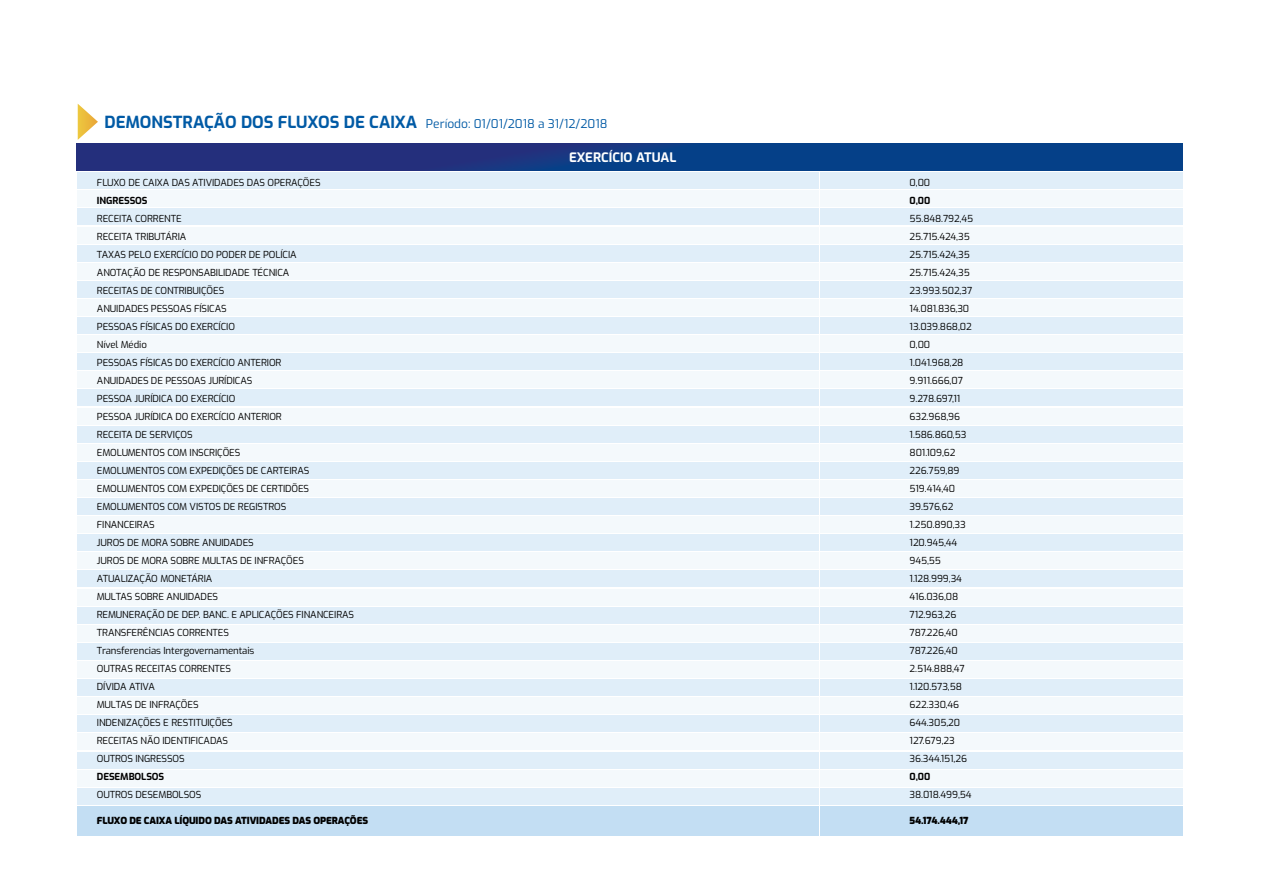
<style>
.page{position:relative;width:1263px;height:893px;background:#fff}
.page>*{position:absolute;margin:0;border:0;box-sizing:border-box;transform-origin:0 0}
.t1{font:700 13.05px "Exo";color:#fff}
.t2{font:12px "Exo";color:#005aa5}
.t3{font:9.6px/18px "Exo";letter-spacing:-.01em;color:#000}
.t4{font:900 9.6px "Exo";letter-spacing:-.01em;color:#000}
.t5{font:700 9.6px "Exo";letter-spacing:-.01em;color:#000}
.s1{font-weight:700;font-size:16.65px}
</style>
<div class="page">
<svg style="left:78px;top:104px;width:20px;height:36px"></svg>
<div style="left:77px;top:172px;width:742px;height:17px;background:#e0eef9"></div>
<div style="left:820px;top:172px;width:363px;height:17px;background:#e0eef9"></div>
<div style="left:77px;top:462px;width:742px;height:17px;background:#e0eef9"></div>
<div style="left:820px;top:462px;width:363px;height:17px;background:#e0eef9"></div>
<div style="left:77px;top:317px;width:742px;height:17px;background:#e0eef9"></div>
<div style="left:820px;top:317px;width:363px;height:17px;background:#e0eef9"></div>
<div style="left:77px;top:607px;width:742px;height:16px;background:#e0eef9"></div>
<div style="left:820px;top:607px;width:363px;height:16px;background:#e0eef9"></div>
<div style="left:77px;top:245px;width:742px;height:16px;background:#e0eef9"></div>
<div style="left:820px;top:245px;width:363px;height:16px;background:#e0eef9"></div>
<div style="left:77px;top:534px;width:742px;height:17px;background:#e0eef9"></div>
<div style="left:820px;top:534px;width:363px;height:17px;background:#e0eef9"></div>
<div style="left:77px;top:390px;width:742px;height:16px;background:#e0eef9"></div>
<div style="left:820px;top:390px;width:363px;height:16px;background:#e0eef9"></div>
<div style="left:77px;top:679px;width:742px;height:17px;background:#e0eef9"></div>
<div style="left:820px;top:679px;width:363px;height:17px;background:#e0eef9"></div>
<div style="left:77px;top:752px;width:742px;height:17px;background:#e0eef9"></div>
<div style="left:820px;top:752px;width:363px;height:17px;background:#e0eef9"></div>
<div style="left:77px;top:209px;width:742px;height:16px;background:#e0eef9"></div>
<div style="left:820px;top:209px;width:363px;height:16px;background:#e0eef9"></div>
<div style="left:77px;top:498px;width:742px;height:17px;background:#e0eef9"></div>
<div style="left:820px;top:498px;width:363px;height:17px;background:#e0eef9"></div>
<div style="left:77px;top:353px;width:742px;height:17px;background:#e0eef9"></div>
<div style="left:820px;top:353px;width:363px;height:17px;background:#e0eef9"></div>
<div style="left:77px;top:643px;width:742px;height:17px;background:#e0eef9"></div>
<div style="left:820px;top:643px;width:363px;height:17px;background:#e0eef9"></div>
<div style="left:77px;top:281px;width:742px;height:17px;background:#e0eef9"></div>
<div style="left:820px;top:281px;width:363px;height:17px;background:#e0eef9"></div>
<div style="left:77px;top:571px;width:742px;height:16px;background:#e0eef9"></div>
<div style="left:820px;top:571px;width:363px;height:16px;background:#e0eef9"></div>
<div style="left:77px;top:426px;width:742px;height:16px;background:#e0eef9"></div>
<div style="left:820px;top:426px;width:363px;height:16px;background:#e0eef9"></div>
<div style="left:77px;top:715px;width:742px;height:17px;background:#e0eef9"></div>
<div style="left:820px;top:715px;width:363px;height:17px;background:#e0eef9"></div>
<div style="left:77px;top:788px;width:742px;height:17px;background:#e0eef9"></div>
<div style="left:820px;top:788px;width:363px;height:17px;background:#e0eef9"></div>
<div style="left:77px;top:806px;width:742px;height:30px;background:#bddbf2"></div>
<div style="left:820px;top:806px;width:363px;height:30px;background:#bddbf2"></div>
<div style="left:77px;top:191px;width:742px;height:16px;background:#f4f9fc"></div>
<div style="left:820px;top:191px;width:363px;height:16px;background:#f4f9fc"></div>
<div style="left:77px;top:480px;width:742px;height:17px;background:#f4f9fc"></div>
<div style="left:820px;top:480px;width:363px;height:17px;background:#f4f9fc"></div>
<div style="left:77px;top:335px;width:742px;height:17px;background:#f4f9fc"></div>
<div style="left:820px;top:335px;width:363px;height:17px;background:#f4f9fc"></div>
<div style="left:77px;top:625px;width:742px;height:16px;background:#f4f9fc"></div>
<div style="left:820px;top:625px;width:363px;height:16px;background:#f4f9fc"></div>
<div style="left:77px;top:263px;width:742px;height:17px;background:#f4f9fc"></div>
<div style="left:820px;top:263px;width:363px;height:17px;background:#f4f9fc"></div>
<div style="left:77px;top:552px;width:742px;height:17px;background:#f4f9fc"></div>
<div style="left:820px;top:552px;width:363px;height:17px;background:#f4f9fc"></div>
<div style="left:77px;top:408px;width:742px;height:16px;background:#f4f9fc"></div>
<div style="left:820px;top:408px;width:363px;height:16px;background:#f4f9fc"></div>
<div style="left:77px;top:697px;width:742px;height:17px;background:#f4f9fc"></div>
<div style="left:820px;top:697px;width:363px;height:17px;background:#f4f9fc"></div>
<div style="left:77px;top:770px;width:742px;height:17px;background:#f4f9fc"></div>
<div style="left:820px;top:770px;width:363px;height:17px;background:#f4f9fc"></div>
<div style="left:77px;top:227px;width:742px;height:16px;background:#f4f9fc"></div>
<div style="left:820px;top:227px;width:363px;height:16px;background:#f4f9fc"></div>
<div style="left:77px;top:516px;width:742px;height:17px;background:#f4f9fc"></div>
<div style="left:820px;top:516px;width:363px;height:17px;background:#f4f9fc"></div>
<div style="left:77px;top:372px;width:742px;height:16px;background:#f4f9fc"></div>
<div style="left:820px;top:372px;width:363px;height:16px;background:#f4f9fc"></div>
<div style="left:77px;top:661px;width:742px;height:17px;background:#f4f9fc"></div>
<div style="left:820px;top:661px;width:363px;height:17px;background:#f4f9fc"></div>
<div style="left:77px;top:299px;width:742px;height:17px;background:#f4f9fc"></div>
<div style="left:820px;top:299px;width:363px;height:17px;background:#f4f9fc"></div>
<div style="left:77px;top:589px;width:742px;height:16px;background:#f4f9fc"></div>
<div style="left:820px;top:589px;width:363px;height:16px;background:#f4f9fc"></div>
<div style="left:77px;top:444px;width:742px;height:16px;background:#f4f9fc"></div>
<div style="left:820px;top:444px;width:363px;height:16px;background:#f4f9fc"></div>
<div style="left:77px;top:733px;width:742px;height:17px;background:#f4f9fc"></div>
<div style="left:820px;top:733px;width:363px;height:17px;background:#f4f9fc"></div>
<div style="left:77px;top:144px;width:1106px;height:26px;background:linear-gradient(to right,#2a2c7a,#00458c)"></div>
<p class="t2" style="left:104px;top:114px;width:504px"><span class="s1">DEMONSTRAÇÃO DOS FLUXOS DE CAIXA</span> Período: 01/01/2018 a 31/12/2018</p>
<h1 class="t1" style="left:569px;top:147px;width:109px">EXERCÍCIO ATUAL</h1>
<p class="t3" style="left:97px;top:173px;width:225px">FLUXO DE CAIXA DAS ATIVIDADES DAS OPERAÇÕES</p>
<p class="t5" style="left:97px;top:193px;width:52px">INGRESSOS</p>
<p class="t3" style="left:97px;top:209px;width:259px">RECEITA CORRENTE<br>RECEITA TRIBUTÁRIA<br>TAXAS PELO EXERCÍCIO DO PODER DE POLÍCIA<br>ANOTAÇÃO DE RESPONSABILIDADE TÉCNICA<br>RECEITAS DE CONTRIBUIÇÕES<br>ANUIDADES PESSOAS FÍSICAS<br>PESSOAS FÍSICAS DO EXERCÍCIO<br>Nível Médio<br>PESSOAS FÍSICAS DO EXERCÍCIO ANTERIOR<br>ANUIDADES DE PESSOAS JURÍDICAS<br>PESSOA JURÍDICA DO EXERCÍCIO<br>PESSOA JURÍDICA DO EXERCÍCIO ANTERIOR<br>RECEITA DE SERVIÇOS<br>EMOLUMENTOS COM INSCRIÇÕES<br>EMOLUMENTOS COM EXPEDIÇÕES DE CARTEIRAS<br>EMOLUMENTOS COM EXPEDIÇÕES DE CERTIDÕES<br>EMOLUMENTOS COM VISTOS DE REGISTROS<br>FINANCEIRAS<br>JUROS DE MORA SOBRE ANUIDADES<br>JUROS DE MORA SOBRE MULTAS DE INFRAÇÕES<br>ATUALIZAÇÃO MONETÁRIA<br>MULTAS SOBRE ANUIDADES<br>REMUNERAÇÃO DE DEP. BANC. E APLICAÇÕES FINANCEIRAS<br>TRANSFERÊNCIAS CORRENTES<br>Transferencias Intergovernamentais<br>OUTRAS RECEITAS CORRENTES<br>DÍVIDA ATIVA<br>MULTAS DE INFRAÇÕES<br>INDENIZAÇÕES E RESTITUIÇÕES<br>RECEITAS NÃO IDENTIFICADAS<br>OUTROS INGRESSOS</p>
<p class="t5" style="left:97px;top:769px;width:69px">DESEMBOLSOS</p>
<p class="t3" style="left:97px;top:785px;width:106px">OUTROS DESEMBOLSOS</p>
<p class="t4" style="left:97px;top:813px;width:273px">FLUXO DE CAIXA LÍQUIDO DAS ATIVIDADES DAS OPERAÇÕES</p>
<p class="t4" style="left:909px;top:813px;width:60px">54.174.444,17</p>
<p class="t3" style="left:909px;top:173px;width:22px">0,00</p>
<p class="t5" style="left:909px;top:193px;width:22px">0,00</p>
<p class="t3" style="left:909px;top:209px;width:65px">55.848.792,45<br>25.715.424,35<br>25.715.424,35<br>25.715.424,35<br>23.993.502,37<br>14.081.836,30<br>13.039.868,02<br>0,00<br>1.041.968,28<br>9.911.666,07<br>9.278.697,11<br>632.968,96<br>1.586.860,53<br>801.109,62<br>226.759,89<br>519.414,40<br>39.576,62<br>1.250.890,33<br>120.945,44<br>945,55<br>1.128.999,34<br>416.036,08<br>712.963,26<br>787.226,40<br>787.226,40<br>2.514.888,47<br>1.120.573,58<br>622.330,46<br>644.305,20<br>127.679,23<br>36.344.151,26</p>
<p class="t5" style="left:909px;top:769px;width:22px">0,00</p>
<p class="t3" style="left:909px;top:785px;width:64px">38.018.499,54</p>
</div>
